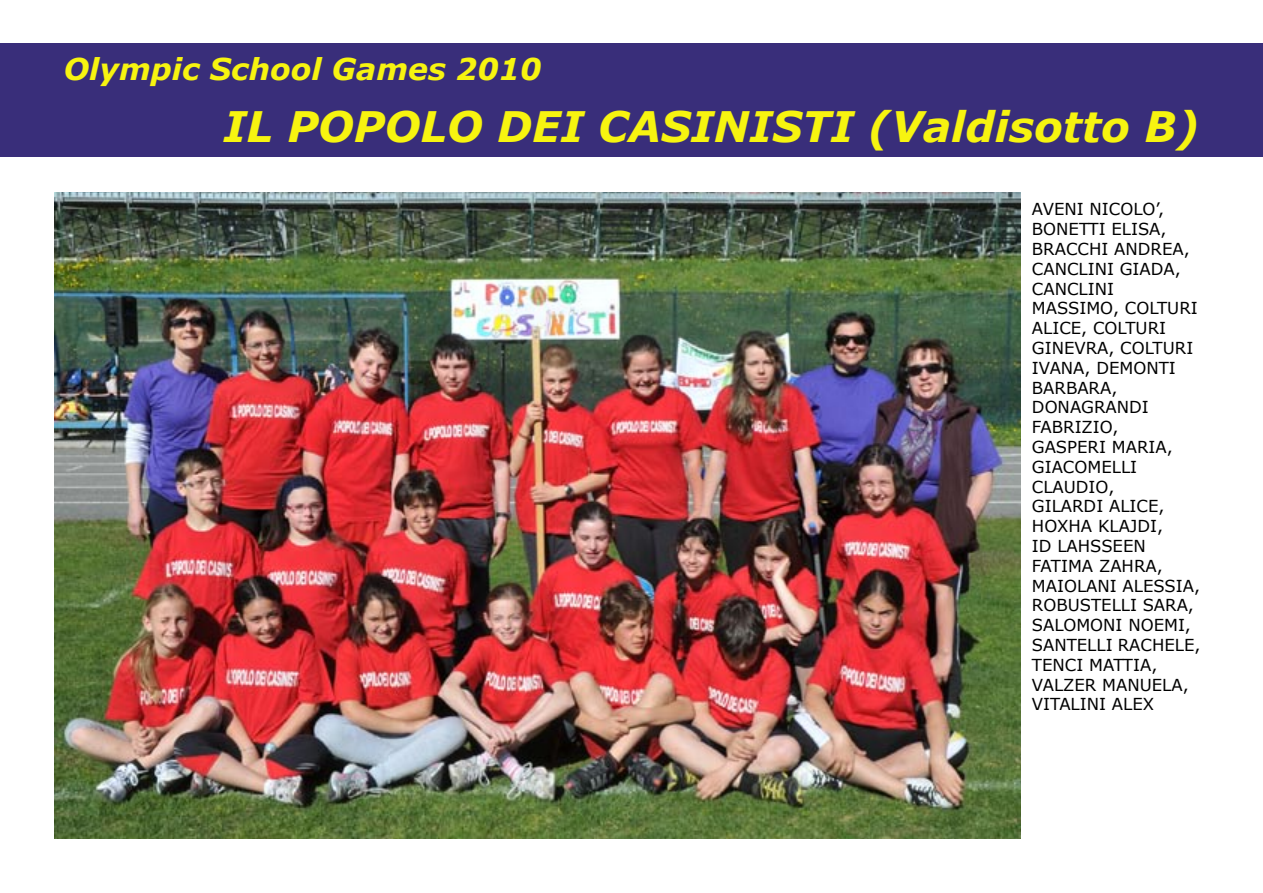
<style>
.page{position:relative;width:1263px;height:893px;background:#fff}
.page>*{position:absolute;margin:0;border:0;box-sizing:border-box;transform-origin:0 0}
.t1{font:italic 700 42px "Verdana";color:#f7f410}
.t2{font:italic 700 30px "Verdana";color:#f7f410}
.t3{font:16.5px/19.8px "Verdana";color:#000}
</style>
<div class="page">
<div style="left:0;top:44px;width:1263px;height:113px;background:#392e7a"></div>
<img style="left:54px;top:193px;width:966px;height:646px">
<p class="t2" style="left:64px;top:50px;width:479px">Olympic School Games 2010</p>
<p class="t1" style="left:223px;top:100px;width:977px">IL POPOLO DEI CASINISTI (Valdisotto B)</p>
<p class="t3" style="left:1032px;top:199px;width:170px">AVENI NICOLO’,<br>BONETTI ELISA,<br>BRACCHI ANDREA,<br>CANCLINI GIADA,<br>CANCLINI<br>MASSIMO, COLTURI<br>ALICE, COLTURI<br>GINEVRA, COLTURI<br>IVANA, DEMONTI<br>BARBARA,<br>DONAGRANDI<br>FABRIZIO,<br>GASPERI MARIA,<br>GIACOMELLI<br>CLAUDIO,<br>GILARDI ALICE,<br>HOXHA KLAJDI,<br>ID LAHSSEEN<br>FATIMA ZAHRA,<br>MAIOLANI ALESSIA,<br>ROBUSTELLI SARA,<br>SALOMONI NOEMI,<br>SANTELLI RACHELE,<br>TENCI MATTIA,<br>VALZER MANUELA,<br>VITALINI ALEX</p>
</div>
